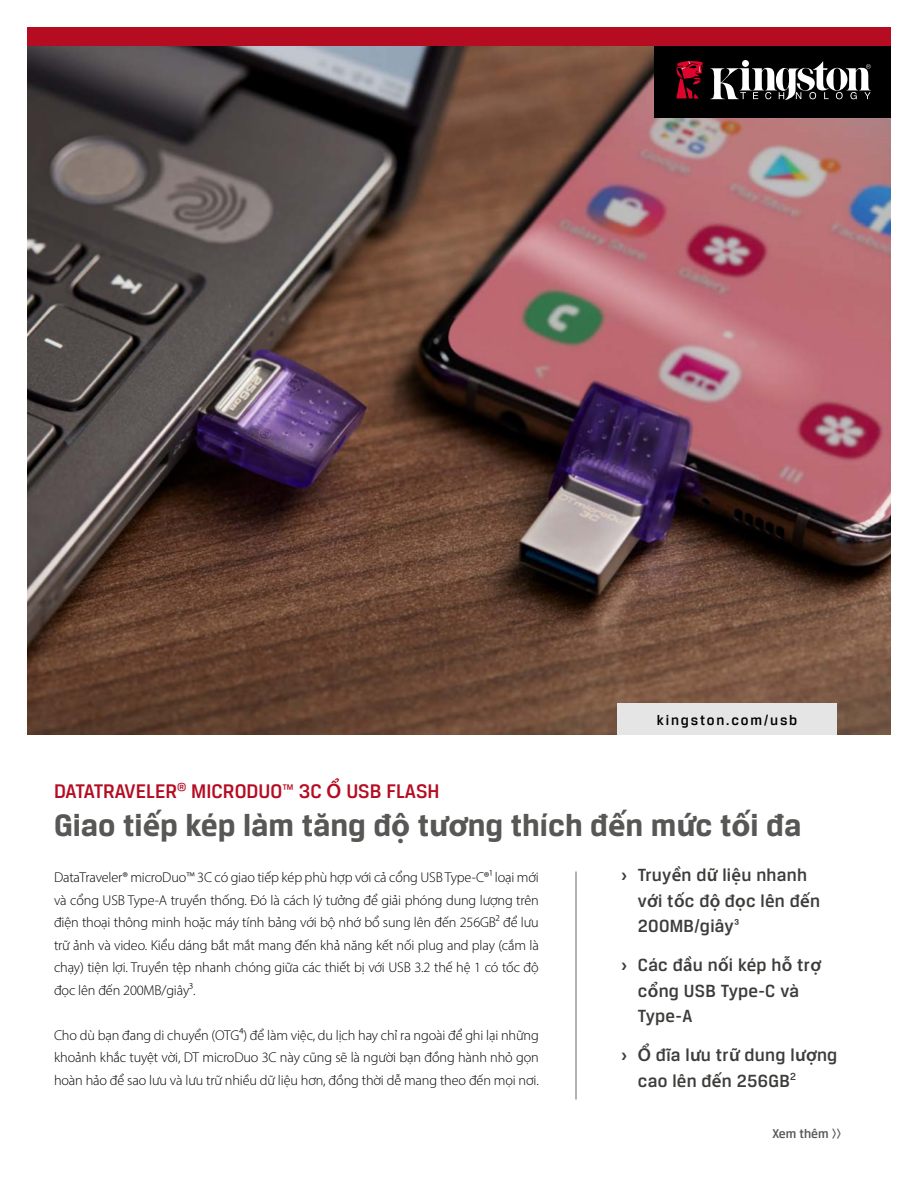
<style>
.page{position:relative;width:918px;height:1188px;background:#fff}
.page>*{position:absolute;margin:0;border:0;box-sizing:border-box;transform-origin:0 0}
.t1{font:700 33px "Breuer Text";color:#575756}
.t2{font:500 21px "Breuer Text";color:#b60c22}
.t3{font:500 18.75px/25.5px "Breuer Text";letter-spacing:.015em;color:#3c3c3b}
.t4{font:500 15px "Breuer Text";letter-spacing:.12em;color:#000}
.t5{font:300 14.25px/22.5px "Myriad Pro";letter-spacing:-.01em;color:#000;text-align:justify}
.t6{font:500 13.5px "Breuer Text";color:#575756}
.s1{font-family:"Myriad Pro";font-weight:600}
.s2{font-family:"Myriad Pro"}
.s3{font-weight:700}
</style>
<div class="page">
<img style="left:27px;top:46px;width:864px;height:689px">
<div style="left:27px;top:27px;width:864px;height:19px;background:#b60c22"></div>
<div style="left:655px;top:46px;width:236px;height:71px;background:#000"></div>
<svg style="left:710px;top:61px;width:161px;height:39px"></svg>
<svg style="left:676px;top:61px;width:28px;height:38px"></svg>
<div style="left:617px;top:703px;width:220px;height:32px;background:#e5e5e5"></div>
<hr style="left:575px;top:872px;width:2px;height:228px;background:#999">
<h2 class="t2" style="left:54px;top:779px;width:387px">DATATRAVELER<sup>®</sup> MICRODUO™ 3C <span class="s1">Ổ</span> USB FLASH</h2>
<p class="t4" style="left:657px;top:712px;width:142px">kingston.com/usb</p>
<h1 class="t1" style="left:54px;top:807px;width:749px">Giao ti<span class="s2">ế</span>p kép làm tăng đ<span class="s2">ộ</span> t<span class="s2">ươ</span>ng thích đ<span class="s2">ế</span>n m<span class="s2">ứ</span>c t<span class="s2">ố</span>i đa</h1>
<p class="t5" style="left:54px;top:866px;width:486px">DataTraveler® microDuo™ 3C có giao tiếp kép phù hợp với cả cổng USB Type-C®1 loại mới và cổng USB Type-A truyền thống. Đó là cách lý tưởng để giải phóng dung lượng trên điện thoại thông minh hoặc máy tính bảng với bộ nhớ bổ sung lên đến 256GB2 để lưu trữ ảnh và video. Kiểu dáng bắt mắt mang đến khả năng kết nối plug and play (cắm là chạy) tiện lợi. Truyền tệp nhanh chóng giữa các thiết bị với USB 3.2 thế hệ 1 có tốc độ đọc lên đến 200MB/giây3.</p>
<p class="t5" style="left:54px;top:1024px;width:486px">Cho dù bạn đang di chuyển (OTG⁴) để làm việc, du lịch hay chỉ ra ngoài để ghi lại những khoảnh khắc tuyệt vời, DT microDuo 3C này cũng sẽ là người bạn đồng hành nhỏ gọn hoàn hảo để sao lưu và lưu trữ nhiều dữ liệu hơn, đồng thời dễ mang theo đến mọi nơi.</p>
<h3 class="t3" style="left:638px;top:862px;width:184px;text-indent:-17px"><span class="s3">›</span> Truy<span class="s1">ề</span>n d<span class="s1">ữ</span> li<span class="s1">ệ</span>u nhanh v<span class="s1">ớ</span>i t<span class="s1">ố</span>c đ<span class="s1">ộ</span> đ<span class="s1">ọ</span>c lên đ<span class="s1">ế</span>n<br>200MB/giây³</h3>
<h3 class="t3" style="left:638px;top:952px;width:185px;text-indent:-17px"><span class="s3">›</span> Các đ<span class="s1">ầ</span>u n<span class="s1">ố</span>i kép h<span class="s1">ỗ</span> tr<span class="s1">ợ </span>c<span class="s1">ổ</span>ng USB Type-C và<br>Type-A</h3>
<h3 class="t3" style="left:638px;top:1042px;width:201px;text-indent:-17px"><span class="s3">›</span> <span class="s1">Ổ</span> đĩa l<span class="s1">ư</span>u tr<span class="s1">ữ</span> dung l<span class="s1">ượ</span>ng cao lên đ<span class="s1">ế</span>n 256GB<sup>2</sup></h3>
<p class="t6" style="left:773px;top:1126px;width:70px">Xem thêm &gt;&gt;</p>
</div>
